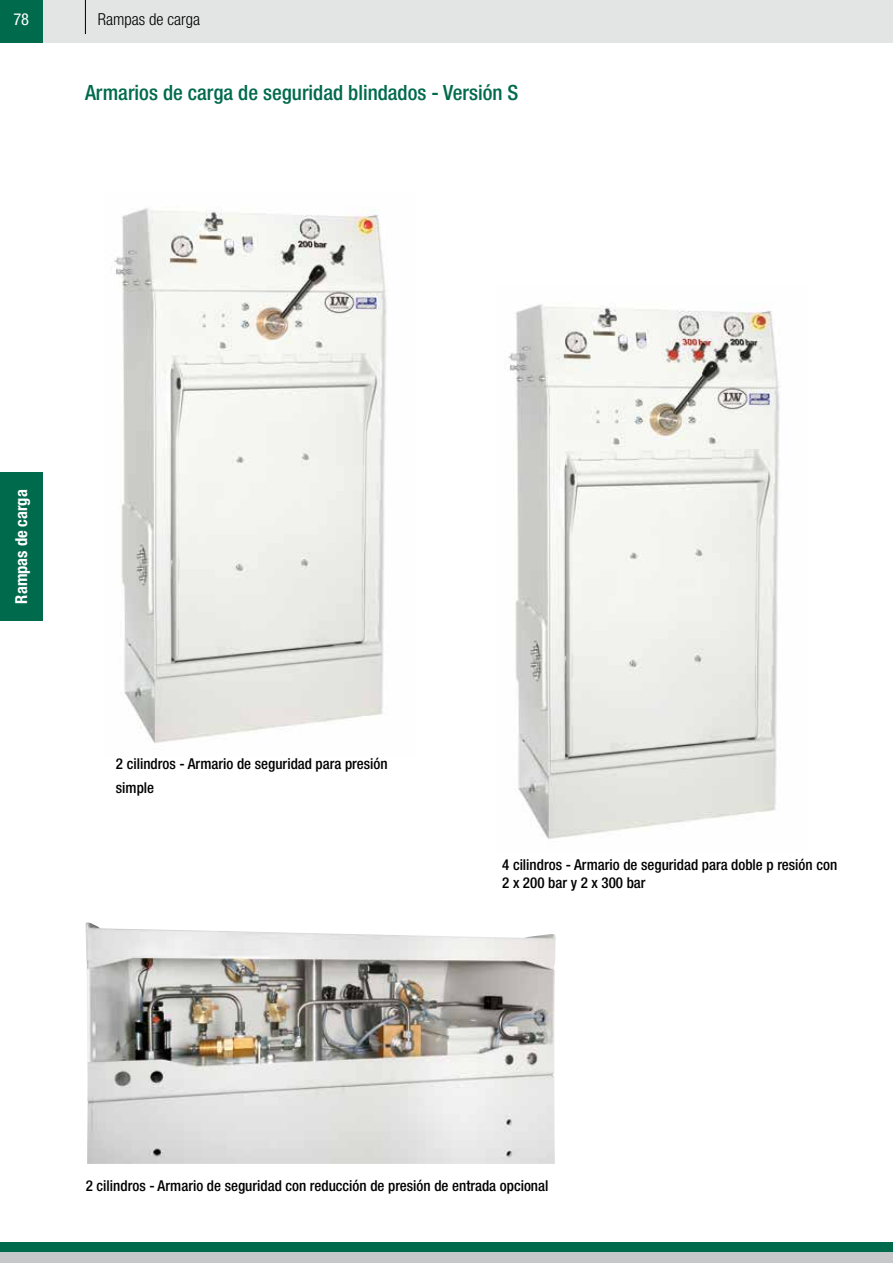
<style>
.page{position:relative;width:893px;height:1263px;background:#fff}
.page>*{position:absolute;margin:0;border:0;box-sizing:border-box;transform-origin:0 0}
.t1{font:500 condensed 21px "Helvetica Neue LT Std";color:#006a4d}
.t2{font:300 condensed 16.5px "Helvetica Neue LT Std";color:#000}
.t3{font:700 condensed 16.5px "Helvetica Neue LT Std";color:#fff}
.t4{font:condensed 16.5px "Helvetica Neue LT Std";color:#fff}
.t5{font:500 condensed 15px/18px "Helvetica Neue LT Std";color:#000}
</style>
<div class="page">
<div style="left:0;top:0;width:893px;height:43px;background:#e3e4e4"></div>
<div style="left:0;top:0;width:43px;height:43px;background:#006a4d"></div>
<hr style="left:85px;top:0;width:1px;height:34px;background:#000">
<div style="left:0;top:1242px;width:893px;height:10px;background:#006a4d"></div>
<div style="left:0;top:1252px;width:893px;height:11px;background:#c6c7c8"></div>
<div style="left:0;top:472px;width:43px;height:149px;background:#006a4d"></div>
<img style="left:85px;top:922px;width:471px;height:242px">
<img style="left:111px;top:208px;width:276px;height:535px">
<img style="left:508px;top:303px;width:273px;height:536px">
<p class="t4" style="left:13px;top:10px;width:17px">78</p>
<p class="t2" style="left:98px;top:9px;width:104px">Rampas de carga</p>
<h1 class="t1" style="left:85px;top:80px;width:435px">Armarios de carga de seguridad blindados - Versión S</h1>
<p class="t3" style="left:11px;top:603px;width:116px;rotate:-90deg">Rampas de carga</p>
<p class="t5" style="left:116px;top:752px;width:273px;line-height:24px">2 cilindros - Armario de seguridad para presión simple</p>
<p class="t5" style="left:502px;top:856px;width:337px">4 cilindros - Armario de seguridad para doble p resión con<br>2 x 200 bar y 2 x 300 bar</p>
<p class="t5" style="left:86px;top:1176px;width:464px">2 cilindros - Armario de seguridad con reducción de presión de entrada opcional</p>
</div>
